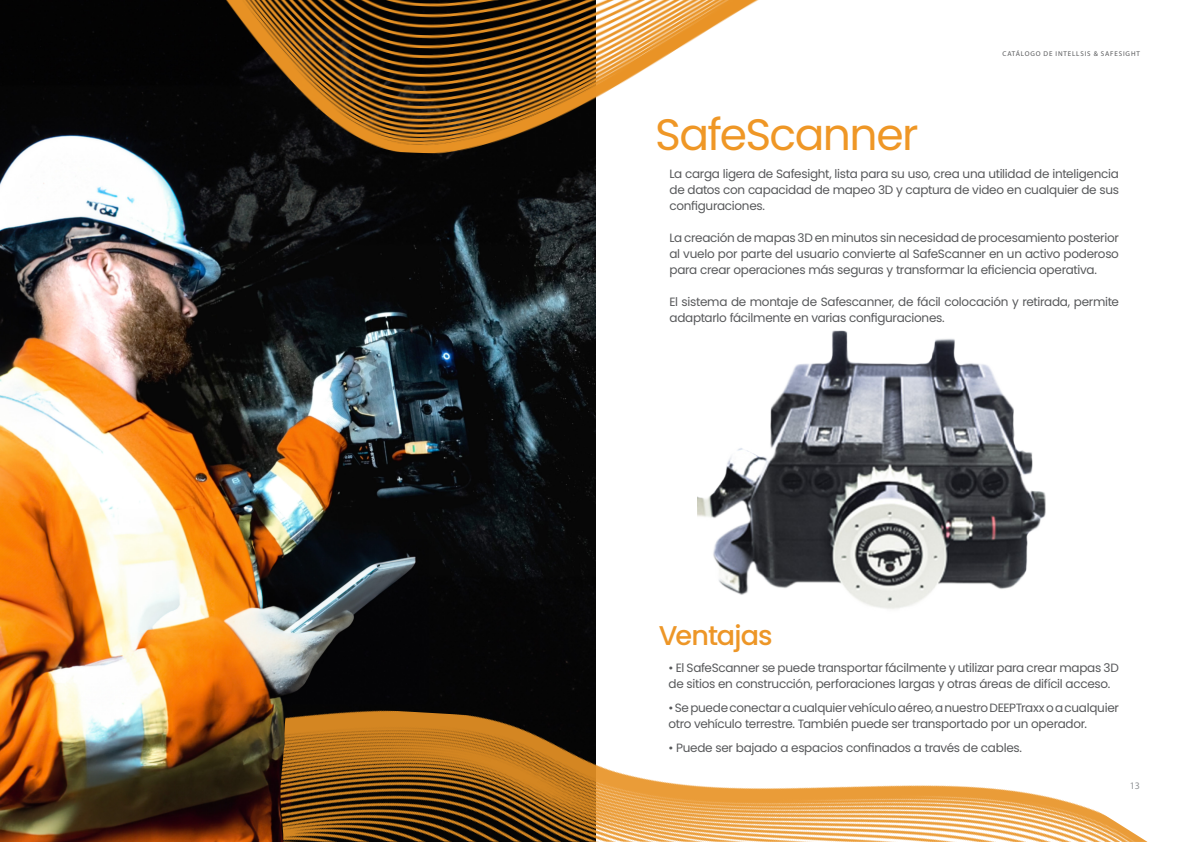
<style>
.page{position:relative;width:1191px;height:842px;background:#fff}
.page>*{position:absolute;margin:0;border:0;box-sizing:border-box;transform-origin:0 0}
.Title_1{font:44px "Poppins";letter-spacing:-.035em;color:#ef9726}
.Title_1-2{font:500 27.1px "Poppins";letter-spacing:-.03em;color:#ed9627}
.Content_1{font:12px/16px "Poppins";letter-spacing:-.025em;color:#57585a}
.t1{font:10px "Myriad Pro";color:#939598}
.t2{font:7px "Myriad Pro";letter-spacing:.12em;color:#57585a}
</style>
<div class="page">
<img style="left:0;top:0;width:595px;height:842px">
<img style="left:279px;top:705px;width:868px;height:137px">
<div style="left:666px;top:660px;width:455px;height:98px;background:#fff"></div>
<img style="left:698px;top:330px;width:348px;height:279px">
<img style="left:133px;top:0;width:626px;height:160px">
<p class="Title_1" style="left:655px;top:109px;width:265px">SafeScanner</p>
<p class="t2" style="left:1002px;top:50px;width:139px">CATÁLOGO DE INTELLSIS &amp; SAFESIGHT</p>
<p class="Content_1" style="left:669px;top:166px;width:451px;text-align:justify">La carga ligera de Safesight, lista para su uso, crea una utilidad de inteligencia de datos con capacidad de mapeo 3D y captura de video en cualquier de sus configuraciones.</p>
<p class="Content_1" style="left:669px;top:230px;width:451px;text-align:justify">La creación de mapas 3D en minutos sin necesidad de procesamiento posterior al vuelo por parte del usuario convierte al SafeScanner en un activo poderoso para crear operaciones más seguras y transformar la eficiencia operativa.</p>
<p class="Content_1" style="left:669px;top:294px;width:451px">El sistema de montaje de Safescanner, de fácil colocación y retirada, permite adaptarlo fácilmente en varias configuraciones.</p>
<p class="Title_1-2" style="left:658px;top:620px;width:116px">Ventajas</p>
<p class="Content_1" style="left:668px;top:660px;width:452px">• El SafeScanner se puede transportar fácilmente y utilizar para crear mapas 3D de sitios en construcción, perforaciones largas y otras áreas de difícil acceso.</p>
<p class="Content_1" style="left:668px;top:700px;width:452px">• Se puede conectar a cualquier vehículo aéreo, a nuestro DEEPTraxx o a cualquier otro vehículo terrestre. También puede ser transportado por un operador.</p>
<p class="Content_1" style="left:668px;top:740px;width:355px">• Puede ser bajado a espacios confinados a través de cables.</p>
<p class="t1" style="left:1129px;top:780px;width:12px">13</p>
</div>
